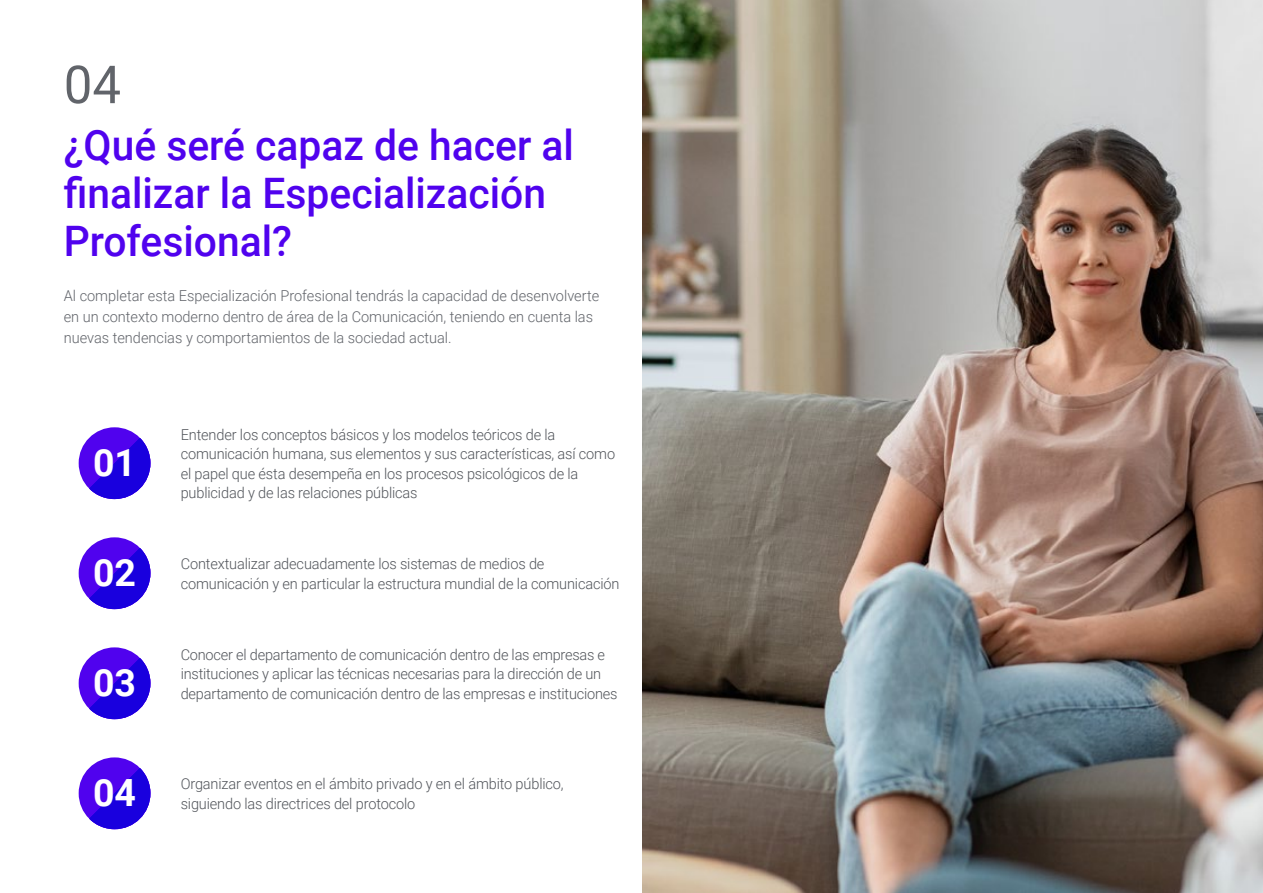
<style>
.page{position:relative;width:1263px;height:893px;background:#fff}
.page>*{position:absolute;margin:0;border:0;box-sizing:border-box;transform-origin:0 0}
.t1{font:52.5px "Roboto";color:#61646a}
.t2{font:500 42px/48px "Roboto";color:#5002ee}
.t3{font:700 37.5px "Roboto";color:#fff}
.t4{font:300 15px/19.5px "Roboto";letter-spacing:-.01em;color:#52555b}
.t5{font:300 15px/21px "Roboto";color:#61646a}
</style>
<div class="page">
<div style="left:79px;top:537px;width:71px;height:72px;background:#5002ee;border-radius:50%"></div>
<svg style="left:89px;top:548px;width:61px;height:61px"></svg>
<div style="left:79px;top:757px;width:71px;height:72px;background:#5002ee;border-radius:50%"></div>
<svg style="left:89px;top:768px;width:61px;height:61px"></svg>
<div style="left:79px;top:647px;width:71px;height:72px;background:#5002ee;border-radius:50%"></div>
<svg style="left:89px;top:658px;width:61px;height:61px"></svg>
<div style="left:79px;top:427px;width:71px;height:72px;background:#5002ee;border-radius:50%"></div>
<svg style="left:89px;top:438px;width:61px;height:61px"></svg>
<img style="left:642px;top:0;width:621px;height:893px">
<h1 class="t1" style="left:64px;top:48px;width:59px">04</h1>
<h2 class="t2" style="left:64px;top:119px;width:512px">¿Qué seré capaz de hacer al finalizar la Especialización<br>Profesional?</h2>
<p class="t5" style="left:64px;top:285px;width:537px">Al completar esta Especialización Profesional tendrás la capacidad de desenvolverte en un contexto moderno dentro de área de la Comunicación, teniendo en cuenta las nuevas tendencias y comportamientos de la sociedad actual.</p>
<h3 class="t3" style="left:93px;top:436px;width:45px">01</h3>
<p class="t4" style="left:181px;top:424px;width:436px">Entender los conceptos básicos y los modelos teóricos de la comunicación humana, sus elementos y sus características, así como el papel que ésta desempeña en los procesos psicológicos de la publicidad y de las relaciones públicas</p>
<h3 class="t3" style="left:93px;top:546px;width:45px">02</h3>
<p class="t4" style="left:181px;top:553px;width:440px">Contextualizar adecuadamente los sistemas de medios de comunicación y en particular la estructura mundial de la comunicación</p>
<h3 class="t3" style="left:93px;top:656px;width:45px">03</h3>
<p class="t4" style="left:181px;top:644px;width:438px">Conocer el departamento de comunicación dentro de las empresas e instituciones y aplicar las técnicas necesarias para la dirección de un departamento de comunicación dentro de las empresas e instituciones</p>
<h3 class="t3" style="left:93px;top:766px;width:45px">04</h3>
<p class="t4" style="left:181px;top:773px;width:384px">Organizar eventos en el ámbito privado y en el ámbito público, siguiendo las directrices del protocolo</p>
</div>
